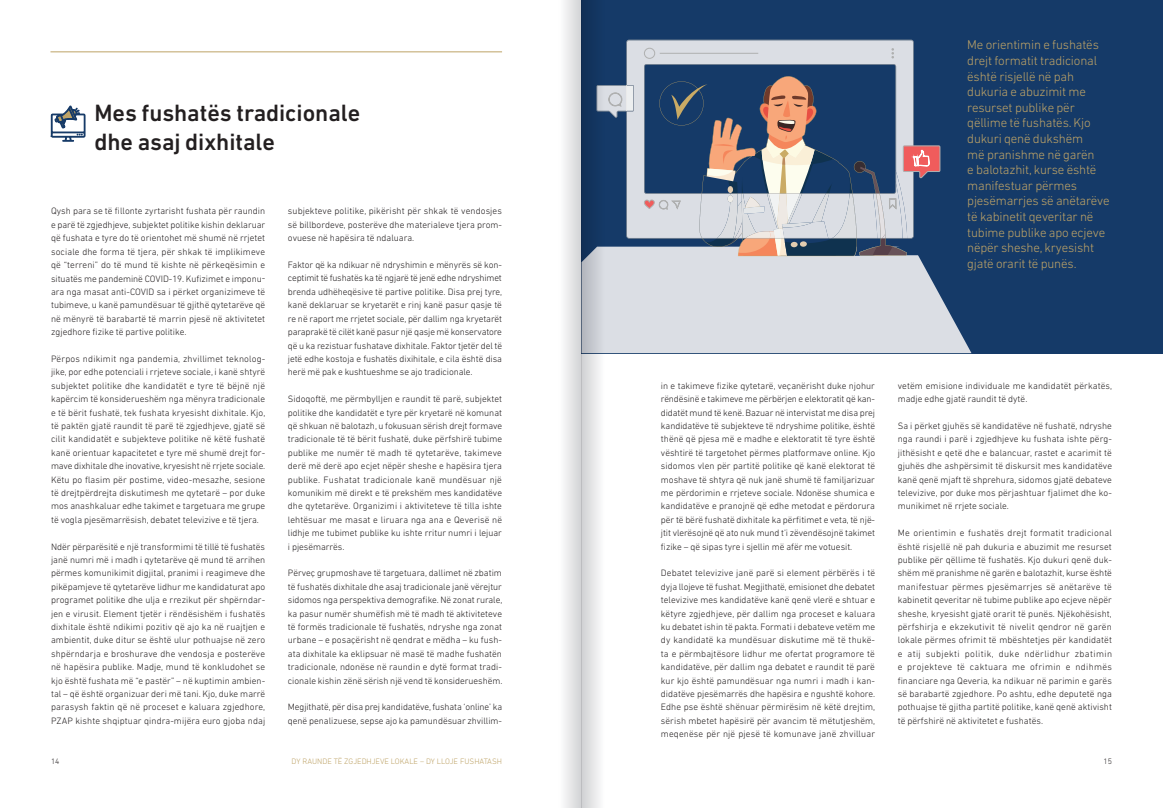
<style>
.page{position:relative;width:1163px;height:808px;background:#fff}
.page>*{position:absolute;margin:0;border:0;box-sizing:border-box;transform-origin:0 0}
.t1{font:500 24px/28.8px "DIN Next LT Pro";letter-spacing:-.005em;color:#231f20}
.t2{font:300 13px/15.6px "DIN Next LT Pro";letter-spacing:-.015em;color:#bea367}
.t3{font:300 9.4px/13.4px "DIN Next LT Pro";color:#231f20;text-align:justify}
.t4{font:300 8px "DIN Next LT Pro";color:#bea367}
.t5{font:300 8px "DIN Next LT Pro";color:#231f20}
</style>
<div class="page">
<hr style="left:50px;top:51px;width:452px;height:1px;background:#bea367">
<svg style="left:51px;top:105px;width:34px;height:37px"></svg>
<div style="left:581px;top:0;width:581px;height:353px;background:#153a68"></div>
<svg style="left:605px;top:247px;width:366px;height:106px;background:#ccd1da"></svg>
<svg style="left:626px;top:40px;width:287px;height:199px;background:#d3d7de"></svg>
<svg style="left:643px;top:47px;width:297px;height:209px"></svg>
<svg style="left:605px;top:85px;width:29px;height:33px"></svg>
<svg style="left:582px;top:0;width:23px;height:808px"></svg>
<div style="left:557px;top:0;width:24px;height:808px;background:linear-gradient(to right,#fff,#d5d6d8)"></div>
<hr style="left:581px;top:0;width:1px;height:808px;background:#bcbdc0">
<h1 class="t1" style="left:94px;top:99px;width:267px">Mes fushatës tradicionale dhe asaj dixhitale</h1>
<p class="t3" style="left:51px;top:204px;width:216px">Qysh para se të fillonte zyrtarisht fushata për raundin e parë të zgjedhjeve, subjektet politike kishin deklaruar që fushata e tyre do të orientohet më shumë në rrjetet sociale dhe forma të tjera, për shkak të implikimeve që “terreni” do të mund të kishte në përkeqësimin e situatës me pandeminë COVID-19. Kufizimet e imponu&shy;ara nga masat anti-COVID sa i përket organizimeve të tubimeve, u kanë pamundësuar të gjithë qytetarëve që në mënyrë të barabartë të marrin pjesë në aktivitetet zgjedhore fizike të partive politike.</p>
<p class="t3" style="left:51px;top:352px;width:216px">Përpos ndikimit nga pandemia, zhvillimet teknolog&shy;jike, por edhe potenciali i rrjeteve sociale, i kanë shtyrë subjektet politike dhe kandidatët e tyre të bëjnë një kapërcim të konsiderueshëm nga mënyra tradicionale e të bërit fushatë, tek fushata kryesisht dixhitale. Kjo, të paktën gjatë raundit të parë të zgjedhjeve, gjatë së cilit kandidatët e subjekteve politike në këtë fushatë kanë orientuar kapacitetet e tyre më shumë drejt for&shy;mave dixhitale dhe inovative, kryesisht në rrjete sociale.<br>Këtu po flasim për postime, video-mesazhe, sesione të drejtpërdrejta diskutimesh me qytetarë – por duke mos anashkaluar edhe takimet e targetuara me grupe të vogla pjesëmarrësish, debatet televizive e të tjera.</p>
<p class="t3" style="left:51px;top:539px;width:216px">Ndër përparësitë e një transformimi të tillë të fushatës janë numri më i madh i qytetarëve që mund të arrihen përmes komunikimit digjital, pranimi i reagimeve dhe pikëpamjeve të qytetarëve lidhur me kandidaturat apo programet politike dhe ulja e rrezikut për shpërndar&shy;jen e virusit. Element tjetër i rëndësishëm i fushatës dixhitale është ndikimi pozitiv që ajo ka në ruajtjen e ambientit, duke ditur se është ulur pothuajse në zero shpërndarja e broshurave dhe vendosja e posterëve në hapësira publike. Madje, mund të konkludohet se kjo është fushata më “e pastër” – në kuptimin ambien&shy;tal – që është organizuar deri më tani. Kjo, duke marrë parasysh faktin që në proceset e kaluara zgjedhore, PZAP kishte shqiptuar qindra-mijëra euro gjoba ndaj</p>
<p class="t3" style="left:288px;top:204px;width:216px">subjekteve politike, pikërisht për shkak të vendosjes së billbordeve, posterëve dhe materialeve tjera prom&shy;ovuese në hapësira të ndaluara.</p>
<p class="t3" style="left:288px;top:258px;width:216px">Faktor që ka ndikuar në ndryshimin e mënyrës së kon&shy;ceptimit të fushatës ka të ngjarë të jenë edhe ndryshimet brenda udhëheqësive të partive politike. Disa prej tyre, kanë deklaruar se kryetarët e rinj kanë pasur qasje të re në raport me rrjetet sociale, për dallim nga kryetarët paraprakë të cilët kanë pasur një qasje më konservatore që u ka rezistuar fushatave dixhitale. Faktor tjetër del të jetë edhe kostoja e fushatës dixihitale, e cila është disa herë më pak e kushtueshme se ajo tradicionale.</p>
<p class="t3" style="left:288px;top:392px;width:216px">Sidoqoftë, me përmbylljen e raundit të parë, subjektet politike dhe kandidatët e tyre për kryetarë në komunat që shkuan në balotazh, u fokusuan sërish drejt formave tradicionale të të bërit fushatë, duke përfshirë tubime publike me numër të madh të qytetarëve, takimeve derë më derë apo ecjet nëpër sheshe e hapësira tjera publike. Fushatat tradicionale kanë mundësuar një komunikim më direkt e të prekshëm mes kandidatëve dhe qytetarëve. Organizimi i aktiviteteve të tilla ishte lehtësuar me masat e liruara nga ana e Qeverisë në lidhje me tubimet publike ku ishte rritur numri i lejuar i pjesëmarrës.</p>
<p class="t3" style="left:288px;top:566px;width:216px">Përveç grupmoshave të targetuara, dallimet në zbatim të fushatës dixhitale dhe asaj tradicionale janë vërejtur sidomos nga perspektiva demografike. Në zonat rurale, ka pasur numër shumëfish më të madh të aktiviteteve të formës tradicionale të fushatës, ndryshe nga zonat urbane – e posaçërisht në qendrat e mëdha – ku fush&shy;ata dixhitale ka eklipsuar në masë të madhe fushatën tradicionale, ndonëse në raundin e dytë format tradi&shy;cionale kishin zënë sërish një vend të konsiderueshëm.</p>
<p class="t3" style="left:288px;top:700px;width:216px">Megjithatë, për disa prej kandidatëve, fushata ‘online’ ka qenë penalizuese, sepse ajo ka pamundësuar zhvillim-</p>
<p class="t2" style="left:967px;top:37px;width:144px">Me orientimin e fushatës drejt formatit tradicional është risjellë në pah dukuria e abuzimit me resurset publike për qëllime të fushatës. Kjo dukuri qenë dukshëm<br>më pranishme në garën<br>e balotazhit, kurse është manifestuar përmes pjesëmarrjes së anëtarëve të kabinetit qeveritar në tubime publike apo ecjeve nëpër sheshe, kryesisht gjatë orarit të punës.</p>
<p class="t3" style="left:660px;top:379px;width:216px">in e takimeve fizike qytetarë, veçanërisht duke njohur rëndësinë e takimeve me përbërjen e elektoratit që kan&shy;didatët mund të kenë. Bazuar në intervistat me disa prej kandidatëve të subjekteve të ndryshime politike, është thënë që pjesa më e madhe e elektoratit të tyre është vështirë të targetohet përmes platformave online. Kjo sidomos vlen për partitë politike që kanë elektorat të moshave të shtyra që nuk janë shumë të familjarizuar me përdorimin e rrjeteve sociale. Ndonëse shumica e kandidatëve e pranojnë që edhe metodat e përdorura për të bërë fushatë dixhitale ka përfitimet e veta, të një&shy;jtit vlerësojnë që ato nuk mund t’i zëvendësojnë takimet fizike – që sipas tyre i sjellin më afër me votuesit.</p>
<p class="t3" style="left:660px;top:566px;width:216px">Debatet televizive janë parë si element përbërës i të dyja llojeve të fushat. Megjithatë, emisionet dhe debatet televizive mes kandidatëve kanë qenë vlerë e shtuar e këtyre zgjedhjeve, për dallim nga proceset e kaluara ku debatet ishin të pakta. Formati i debateve vetëm me dy kandidatë ka mundësuar diskutime më të thukë&shy;ta e përmbajtësore lidhur me ofertat programore të kandidatëve, për dallim nga debatet e raundit të parë kur kjo është pamundësuar nga numri i madh i kan&shy;didatëve pjesëmarrës dhe hapësira e ngushtë kohore.<br>Edhe pse është shënuar përmirësim në këtë drejtim, sërish mbetet hapësirë për avancim të mëtutjeshëm, meqenëse për një pjesë të komunave janë zhvilluar</p>
<p class="t3" style="left:897px;top:379px;width:216px">vetëm emisione individuale me kandidatët përkatës, madje edhe gjatë raundit të dytë.</p>
<p class="t3" style="left:897px;top:419px;width:216px">Sa i përket gjuhës së kandidatëve në fushatë, ndryshe nga raundi i parë i zgjedhjeve ku fushata ishte përg&shy;jithësisht e qetë dhe e balancuar, rastet e acarimit të gjuhës dhe ashpërsimit të diskursit mes kandidatëve kanë qenë mjaft të shprehura, sidomos gjatë debateve televizive, por duke mos përjashtuar fjalimet dhe ko&shy;munikimet në rrjete sociale.</p>
<p class="t3" style="left:897px;top:526px;width:216px">Me orientimin e fushatës drejt formatit tradicional është risjellë në pah dukuria e abuzimit me resurset publike për qëllime të fushatës. Kjo dukuri qenë duk&shy;shëm më pranishme në garën e balotazhit, kurse është manifestuar përmes pjesëmarrjes së anëtarëve të kabinetit qeveritar në tubime publike apo ecjeve nëpër sheshe, kryesisht gjatë orarit të punës. Njëkohësisht, përfshirja e ekzekutivit të nivelit qendror në garën lokale përmes ofrimit të mbështetjes për kandidatët e atij subjekti politik, duke ndërlidhur zbatimin e projekteve të caktuara me ofrimin e ndihmës financiare nga Qeveria, ka ndikuar në parimin e garës së barabartë zgjedhore. Po ashtu, edhe deputetë nga pothuajse të gjitha partitë politike, kanë qenë aktivisht të përfshirë në aktivitetet e fushatës.</p>
<p class="t5" style="left:51px;top:757px;width:10px">14</p>
<p class="t4" style="left:291px;top:757px;width:212px">DY RAUNDE TË ZGJEDHJEVE LOKALE – DY LLOJE FUSHATASH</p>
<p class="t5" style="left:1103px;top:757px;width:10px">15</p>
</div>
